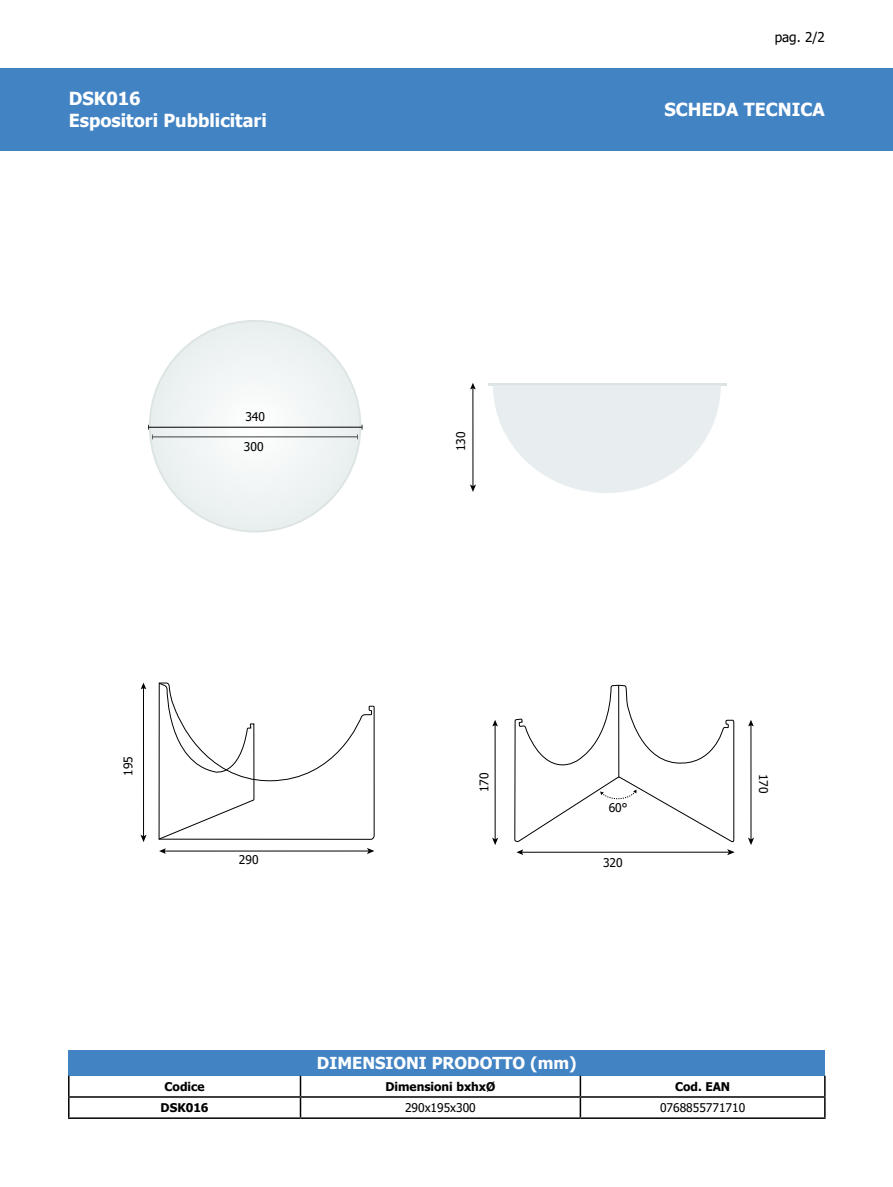
<style>
.page{position:relative;width:893px;height:1187px;background:#fff}
.page>*{position:absolute;margin:0;border:0;box-sizing:border-box;transform-origin:0 0}
.t1{font:700 18px/21.6px "Tahoma";color:#fff}
.t2{font:700 16.5px "Tahoma";color:#fff}
.t3{font:13.5px "Tahoma";color:#000}
.t4{font:12px "Tahoma";color:#000}
.t5{font:700 12px "Tahoma";color:#000}
</style>
<div class="page">
<div style="left:0;top:68px;width:893px;height:82px;background:#4283c4"></div>
<svg style="left:158px;top:682px;width:217px;height:158px"></svg>
<div style="left:150px;top:321px;width:210px;height:210px;background:#eff3f3;border-radius:105px"></div>
<hr style="left:488px;top:382px;width:239px;height:3px;background:#dce4e5">
<hr style="left:473px;top:387px;width:1px;height:99px;background:#000">
<svg style="left:470px;top:383px;width:6px;height:6px"></svg>
<svg style="left:470px;top:484px;width:6px;height:8px"></svg>
<hr style="left:148px;top:427px;width:214px;height:1px;background:#000">
<svg style="left:493px;top:385px;width:228px;height:108px"></svg>
<hr style="left:152px;top:436px;width:205px;height:1px;background:#3f3f3f">
<svg style="left:148px;top:425px;width:5px;height:14px"></svg>
<svg style="left:357px;top:424px;width:6px;height:15px"></svg>
<hr style="left:164px;top:850px;width:205px;height:1px;background:#000">
<svg style="left:159px;top:848px;width:7px;height:5px"></svg>
<svg style="left:367px;top:848px;width:7px;height:6px"></svg>
<hr style="left:143px;top:687px;width:1px;height:149px;background:#000">
<svg style="left:141px;top:682px;width:5px;height:7px"></svg>
<svg style="left:140px;top:834px;width:7px;height:8px"></svg>
<hr style="left:495px;top:724px;width:1px;height:115px;background:#000">
<svg style="left:492px;top:720px;width:6px;height:6px"></svg>
<svg style="left:492px;top:837px;width:6px;height:8px"></svg>
<hr style="left:751px;top:724px;width:1px;height:115px;background:#000">
<svg style="left:748px;top:720px;width:6px;height:6px"></svg>
<svg style="left:748px;top:837px;width:6px;height:8px"></svg>
<svg style="left:514px;top:684px;width:221px;height:171px"></svg>
<div style="left:69px;top:1050px;width:756px;height:25px;background:#4283c4"></div>
<hr style="left:68px;top:1075px;width:2px;height:21px;background:#000">
<hr style="left:824px;top:1075px;width:2px;height:21px;background:#000">
<hr style="left:68px;top:1096px;width:232px;height:1px;background:#000">
<hr style="left:68px;top:1097px;width:2px;height:20px;background:#000">
<hr style="left:300px;top:1096px;width:280px;height:1px;background:#000">
<svg style="left:300px;top:1075px;width:1px;height:42px"></svg>
<hr style="left:580px;top:1096px;width:246px;height:1px;background:#000">
<svg style="left:580px;top:1075px;width:1px;height:42px"></svg>
<hr style="left:824px;top:1097px;width:2px;height:20px;background:#000">
<hr style="left:68px;top:1117px;width:232px;height:1px;background:#000">
<hr style="left:300px;top:1117px;width:280px;height:1px;background:#000">
<hr style="left:580px;top:1117px;width:246px;height:1px;background:#000">
<p class="t1" style="left:69px;top:89px;width:200px">DSK016<br>Espositori Pubblicitari</p>
<p class="t4" style="left:245px;top:408px;width:21px">340</p>
<p class="t4" style="left:244px;top:438px;width:21px">300</p>
<p class="t4" style="left:453px;top:451px;width:21px;rotate:-90deg">130</p>
<p class="t3" style="left:775px;top:28px;width:52px">pag. 2/2</p>
<p class="t1" style="left:678px;top:91px;width:162px">SCHEDA TECNICA</p>
<p class="t1" style="left:664px;top:99px;width:162px">SCHEDA TECNICA</p>
<p class="t4" style="left:120px;top:776px;width:21px;rotate:-90deg">195</p>
<p class="t4" style="left:476px;top:792px;width:21px;rotate:-90deg">170</p>
<p class="t4" style="left:609px;top:800px;width:20px">60°</p>
<p class="t4" style="left:239px;top:851px;width:21px">290</p>
<p class="t4" style="left:603px;top:855px;width:21px">320</p>
<p class="t2" style="left:317px;top:1051px;width:261px">DIMENSIONI PRODOTTO (mm)</p>
<p class="t4" style="left:772px;top:773px;width:21px;rotate:90deg">170</p>
<p class="t5" style="left:165px;top:1078px;width:42px">Codice</p>
<p class="t5" style="left:385px;top:1078px;width:111px">Dimensioni bxhxØ</p>
<p class="t5" style="left:675px;top:1078px;width:57px">Cod. EAN</p>
<p class="t5" style="left:161px;top:1099px;width:49px">DSK016</p>
<p class="t4" style="left:405px;top:1099px;width:72px">290x195x300</p>
<p class="t4" style="left:660px;top:1099px;width:87px">0768855771710</p>
</div>
